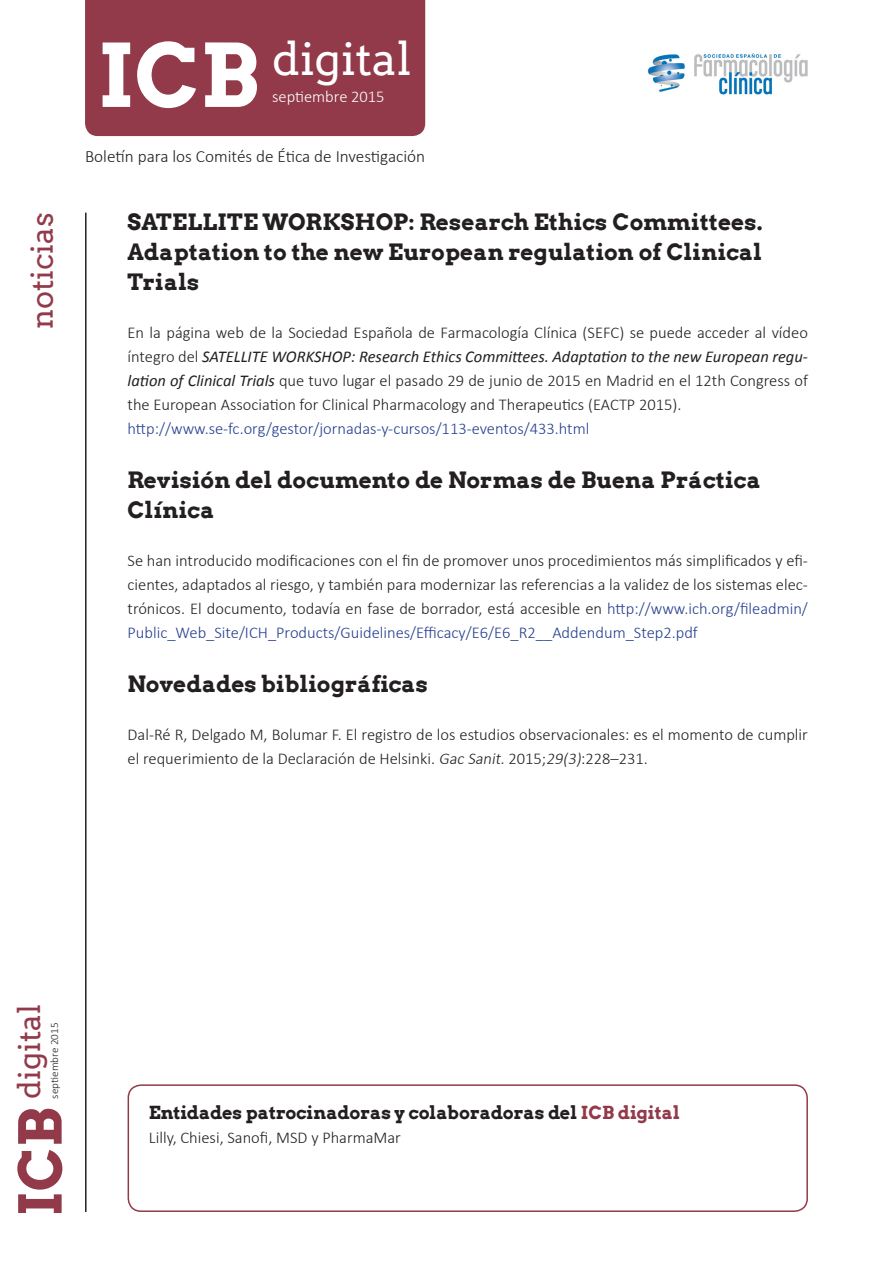
<style>
.page{position:relative;width:893px;height:1263px;background:#fff}
.page>*{position:absolute;margin:0;border:0;box-sizing:border-box;transform-origin:0 0}
.t1{font:700 87px "Arvo";color:#fff}
.t2{font:700 58.8px "Arvo";color:#923a49}
.t3{font:45px "Arvo";color:#fff}
.t4{font:30.3px "Arvo";color:#923a49}
.t5{font:700 22.5px/30px "Arvo";letter-spacing:.01em;color:#231f20;text-align:justify}
.t6{font:700 18px "Arvo";color:#231f20}
.t7{font:300 17.25px "Calibri";color:#231f20}
.t8{font:300 16.5px/24px "Calibri";color:#231f20;text-align:justify}
.t9{font:300 16.5px "Calibri";color:#253f8e}
.t10{font:300 16.5px "Calibri";color:#fff}
.t11{font:300 11.1px "Calibri";color:#231f20}
.s1{font-weight:400;font-style:italic}
.s2{color:#253f8e}
.s3{font-style:italic}
.s4{color:#923a49}
</style>
<div class="page">
<div style="left:85px;top:1px;width:340px;height:135px;background:#923a49"></div>
<hr style="left:85px;top:213px;width:2px;height:999px;background:#231f20">
<div style="left:128px;top:1084px;width:680px;height:128px;border:2px solid #923a49;border-radius:13px"></div>
<img style="left:647px;top:53px;width:161px;height:42px">
<p class="t4" style="left:25px;top:329px;width:118px;rotate:-90deg">noticias</p>
<p class="t1" style="left:98px;top:26px;width:163px">ICB</p>
<p class="t3" style="left:272px;top:33px;width:141px">digital</p>
<p class="t10" style="left:272px;top:86px;width:114px">septiembre 2015</p>
<p class="t7" style="left:85px;top:145px;width:342px">Boletín para los Comités de Ética de Investigación</p>
<p class="t5" style="left:128px;top:207px;width:637px">SATELLITE WORKSHOP: Research Ethics Committees.<br>Adaptation to the new European regulation of Clinical Trials</p>
<p class="t8" style="left:128px;top:319px;width:682px">En la página web de la Sociedad Española de Farmacología Clínica (SEFC) se puede acceder al vídeo íntegro del <span class="s1">SATELLITE WORKSHOP: Research Ethics Committees. Adaptation to the new European regu&shy;lation of Clinical Trials</span> que tuvo lugar el pasado 29 de junio de 2015 en Madrid en el 12th Congress of the European Association for Clinical Pharmacology and Therapeutics (EACTP 2015).</p>
<p class="t9" style="left:128px;top:418px;width:463px">http://www.se-fc.org/gestor/jornadas-y-cursos/113-eventos/433.html</p>
<p class="t5" style="left:128px;top:465px;width:635px">Revisión del documento de Normas de Buena Práctica<br>Clínica</p>
<p class="t8" style="left:128px;top:547px;width:682px">Se han introducido modificaciones con el fin de promover unos procedimientos más simplificados y efi&shy;cientes, adaptados al riesgo, y también para modernizar las referencias a la validez de los sistemas elec&shy;trónicos. El documento, todavía en fase de borrador, está accesible en <span class="s2">http://www.ich.org/fileadmin/ Public_Web_Site/ICH_Products/Guidelines/Efficacy/E6/E6_R2__Addendum_Step2.pdf</span></p>
<p class="t5" style="left:128px;top:669px;width:302px">Novedades bibliográficas</p>
<p class="t8" style="left:128px;top:721px;width:682px">Dal-Ré R, Delgado M, Bolumar F. El registro de los estudios observacionales: es el momento de cumplir el requerimiento de la Declaración de Helsinki. <span class="s3">Gac Sanit.</span>2015;<span class="s3">29(3)</span>:228–231.</p>
<p class="t4" style="left:12px;top:1098px;width:96px;rotate:-90deg">digital</p>
<p class="t11" style="left:48px;top:1098px;width:77px;rotate:-90deg">septiembre 2015</p>
<p class="t2" style="left:7px;top:1216px;width:110px;rotate:-90deg">ICB</p>
<p class="t6" style="left:149px;top:1102px;width:533px">Entidades patrocinadoras y colaboradoras del <span class="s4">ICB digital</span></p>
<p class="t8" style="left:149px;top:1125px;width:254px">Lilly, Chiesi, Sanofi, MSD y PharmaMar</p>
</div>
